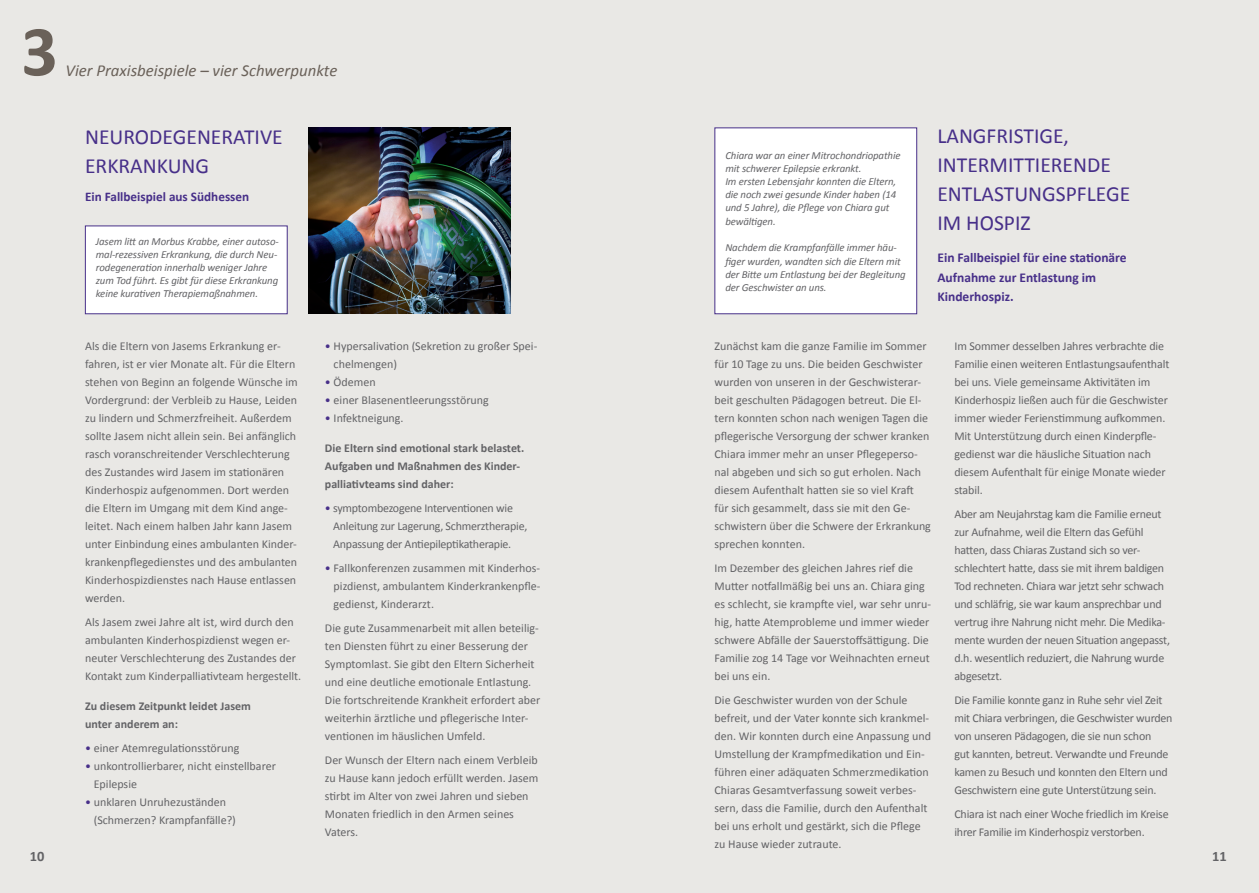
<style>
.page{position:relative;width:1259px;height:893px;background:#fff}
.page>*{position:absolute;margin:0;border:0;box-sizing:border-box;transform-origin:0 0}
.t1{font:700 72px "Calibri";color:#6a6159}
.t2{font:21.6px/28.8px "Calibri";color:#472f89}
.t3{font:italic 16.8px "Calibri";color:#6a6159}
.t4{font:700 14.4px "Calibri";color:#636366}
.t5{font:700 13.5px/19.5px "Calibri";color:#472f89}
.t6{font:700 13.2px "Calibri";color:#472f89}
.t7{font:12px/18px "Calibri";color:#636366}
.t8{font:12px/18px "Calibri";letter-spacing:-.02em;color:#636366}
.t9{font:700 12px/18px "Calibri";color:#636366}
.t10{font:italic 10.8px/13.2px "Calibri";letter-spacing:-.01em;color:#636366}
.s1{color:#472f89}
</style>
<div class="page">
<div style="left:629px;top:0;width:630px;height:893px;background:#e9e8e5"></div>
<div style="left:715px;top:128px;width:201px;height:186px;background:#fff"></div>
<div style="left:714px;top:128px;width:203px;height:186px;border:1px solid #472f89"></div>
<div style="left:0;top:0;width:629px;height:893px;background:#e9e8e5"></div>
<div style="left:85px;top:226px;width:202px;height:88px;background:#fff"></div>
<div style="left:85px;top:226px;width:202px;height:88px;border:1px solid #472f89"></div>
<img style="left:308px;top:128px;width:202px;height:185px">
<h1 class="t1" style="left:21px;top:7px;width:38px">3</h1>
<h3 class="t3" style="left:65px;top:60px;width:273px">Vier Praxisbeispiele – vier Schwerpunkte</h3>
<p class="t4" style="left:30px;top:847px;width:16px">10</p>
<h2 class="t2" style="left:85px;top:121px;width:199px">NEURODEGENERATIVE<br>ERKRANKUNG</h2>
<p class="t6" style="left:85px;top:189px;width:166px">Ein Fallbeispiel aus Südhessen</p>
<p class="t10" style="left:96px;top:234px;width:184px">Jasem litt an Morbus Krabbe, einer autoso&shy;mal-rezessiven Erkrankung, die durch Neu&shy;rodegeneration innerhalb weniger Jahre zum Tod führt. Es gibt für diese Erkrankung keine kurativen Therapiemaßnahmen.</p>
<p class="t7" style="left:85px;top:336px;width:214px">Als die Eltern von Jasems Erkrankung er&shy;fahren, ist er vier Monate alt. Für die Eltern stehen von Beginn an folgende Wünsche im Vordergrund: der Verbleib zu Hause, Leiden zu lindern und Schmerzfreiheit. Außerdem sollte Jasem nicht allein sein. Bei anfänglich rasch voranschreitender Verschlechterung des Zustandes wird Jasem im stationären Kinderhospiz aufgenommen. Dort werden die Eltern im Umgang mit dem Kind ange&shy;leitet. Nach einem halben Jahr kann Jasem unter Einbindung eines ambulanten Kinder&shy;krankenpflegedienstes und des ambulanten Kinderhospizdienstes nach Hause entlassen werden.</p>
<p class="t7" style="left:85px;top:612px;width:218px">Als Jasem zwei Jahre alt ist, wird durch den ambulanten Kinderhospizdienst wegen er&shy;neuter Verschlechterung des Zustandes der Kontakt zum Kinderpalliativteam hergestellt.</p>
<p class="t9" style="left:85px;top:696px;width:167px">Zu diesem Zeitpunkt leidet Jasem unter anderem an:</p>
<p class="t7" style="left:85px;top:738px;width:156px"><span class="s1">•</span> einer Atemregulationsstörung</p>
<p class="t7" style="left:94px;top:756px;width:184px;text-indent:-9px"><span class="s1">•</span> unkontrollierbarer, nicht einstellbarer<br>Epilepsie</p>
<p class="t7" style="left:94px;top:792px;width:144px;text-indent:-9px"><span class="s1">•</span> unklaren Unruhezuständen (Schmerzen? Krampfanfälle?)</p>
<p class="t7" style="left:334px;top:336px;width:205px;text-indent:-9px"><span class="s1">•</span> Hypersalivation (Sekretion zu großer Spei&shy;chelmengen)</p>
<p class="t7" style="left:325px;top:372px;width:52px"><span class="s1">•</span> Ödemen</p>
<p class="t7" style="left:325px;top:390px;width:165px"><span class="s1">•</span> einer Blasenentleerungsstörung</p>
<p class="t7" style="left:325px;top:408px;width:80px"><span class="s1">•</span> Infektneigung.</p>
<p class="t9" style="left:325px;top:438px;width:201px">Die Eltern sind emotional stark belastet.<br>Aufgaben und Maßnahmen des Kinder&shy;palliativteams sind daher:</p>
<p class="t8" style="left:333px;top:498px;width:196px;text-indent:-8px"><span class="s1">•</span> symptombezogene Interventionen wie<br>Anleitung zur Lagerung, Schmerztherapie,<br>Anpassung der Antiepileptikatherapie.</p>
<p class="t7" style="left:334px;top:558px;width:208px;text-align:justify;text-indent:-9px"><span class="s1">•</span> Fallkonferenzen zusammen mit Kinderhos&shy;pizdienst, ambulantem Kinderkrankenpfle&shy;gedienst, Kinderarzt.</p>
<p class="t7" style="left:325px;top:618px;width:217px">Die gute Zusammenarbeit mit allen beteilig&shy;ten Diensten führt zu einer Besserung der Symptomlast. Sie gibt den Eltern Sicherheit und eine deutliche emotionale Entlastung.<br>Die fortschreitende Krankheit erfordert aber weiterhin ärztliche und pflegerische Inter&shy;ventionen im häuslichen Umfeld.</p>
<p class="t7" style="left:325px;top:750px;width:215px">Der Wunsch der Eltern nach einem Verbleib zu Hause kann jedoch erfüllt werden. Jasem stirbt im Alter von zwei Jahren und sieben Monaten friedlich in den Armen seines Vaters.</p>
<p class="t10" style="left:725px;top:148px;width:177px">Chiara war an einer Mitrochondriopathie mit schwerer Epilepsie erkrankt.<br>Im ersten Lebensjahr konnten die Eltern, die noch zwei gesunde Kinder haben (14 und 5 Jahre), die Pflege von Chiara gut bewältigen.</p>
<p class="t10" style="left:725px;top:241px;width:182px">Nachdem die Krampfanfälle immer häu&shy;figer wurden, wandten sich die Eltern mit der Bitte um Entlastung bei der Begleitung der Geschwister an uns.</p>
<h2 class="t2" style="left:937px;top:121px;width:194px">LANGFRISTIGE,<br>INTERMITTIERENDE<br>ENTLASTUNGSPFLEGE<br>IM HOSPIZ</h2>
<p class="t5" style="left:937px;top:247px;width:191px">Ein Fallbeispiel für eine stationäre<br>Aufnahme zur Entlastung im<br>Kinderhospiz.</p>
<p class="t7" style="left:714px;top:336px;width:218px">Zunächst kam die ganze Familie im Sommer für 10 Tage zu uns. Die beiden Geschwister wurden von unseren in der Geschwisterar&shy;beit geschulten Pädagogen betreut. Die El&shy;tern konnten schon nach wenigen Tagen die pflegerische Versorgung der schwer kranken Chiara immer mehr an unser Pflegeperso&shy;nal abgeben und sich so gut erholen. Nach diesem Aufenthalt hatten sie so viel Kraft für sich gesammelt, dass sie mit den Ge&shy;schwistern über die Schwere der Erkrankung sprechen konnten.</p>
<p class="t7" style="left:714px;top:558px;width:218px">Im Dezember des gleichen Jahres rief die Mutter notfallmäßig bei uns an. Chiara ging es schlecht, sie krampfte viel, war sehr unru&shy;hig, hatte Atemprobleme und immer wieder schwere Abfälle der Sauerstoffsättigung. Die Familie zog 14 Tage vor Weihnachten erneut bei uns ein.</p>
<p class="t7" style="left:714px;top:690px;width:218px">Die Geschwister wurden von der Schule befreit, und der Vater konnte sich krankmel&shy;den. Wir konnten durch eine Anpassung und Umstellung der Krampfmedikation und Ein&shy;führen einer adäquaten Schmerzmedikation Chiaras Gesamtverfassung soweit verbes&shy;sern, dass die Familie, durch den Aufenthalt bei uns erholt und gestärkt, sich die Pflege zu Hause wieder zutraute.</p>
<p class="t7" style="left:954px;top:336px;width:216px">Im Sommer desselben Jahres verbrachte die Familie einen weiteren Entlastungsaufenthalt bei uns. Viele gemeinsame Aktivitäten im Kinderhospiz ließen auch für die Geschwister immer wieder Ferienstimmung aufkommen.<br>Mit Unterstützung durch einen Kinderpfle&shy;gedienst war die häusliche Situation nach diesem Aufenthalt für einige Monate wieder stabil.</p>
<p class="t8" style="left:954px;top:504px;width:217px">Aber am Neujahrstag kam die Familie erneut zur Aufnahme, weil die Eltern das Gefühl hatten, dass Chiaras Zustand sich so ver&shy;schlechtert hatte, dass sie mit ihrem baldigen Tod rechneten. Chiara war jetzt sehr schwach und schläfrig, sie war kaum ansprechbar und vertrug ihre Nahrung nicht mehr. Die Medika&shy;mente wurden der neuen Situation angepasst, d.h. wesentlich reduziert, die Nahrung wurde abgesetzt.</p>
<p class="t8" style="left:954px;top:690px;width:220px">Die Familie konnte ganz in Ruhe sehr viel Zeit mit Chiara verbringen, die Geschwister wurden von unseren Pädagogen, die sie nun schon<br>gut kannten, betreut. Verwandte und Freunde kamen zu Besuch und konnten den Eltern und Geschwistern eine gute Unterstützung sein.</p>
<p class="t8" style="left:954px;top:804px;width:216px">Chiara ist nach einer Woche friedlich im Kreise ihrer Familie im Kinderhospiz verstorben.</p>
<p class="t4" style="left:1212px;top:847px;width:16px">11</p>
</div>
